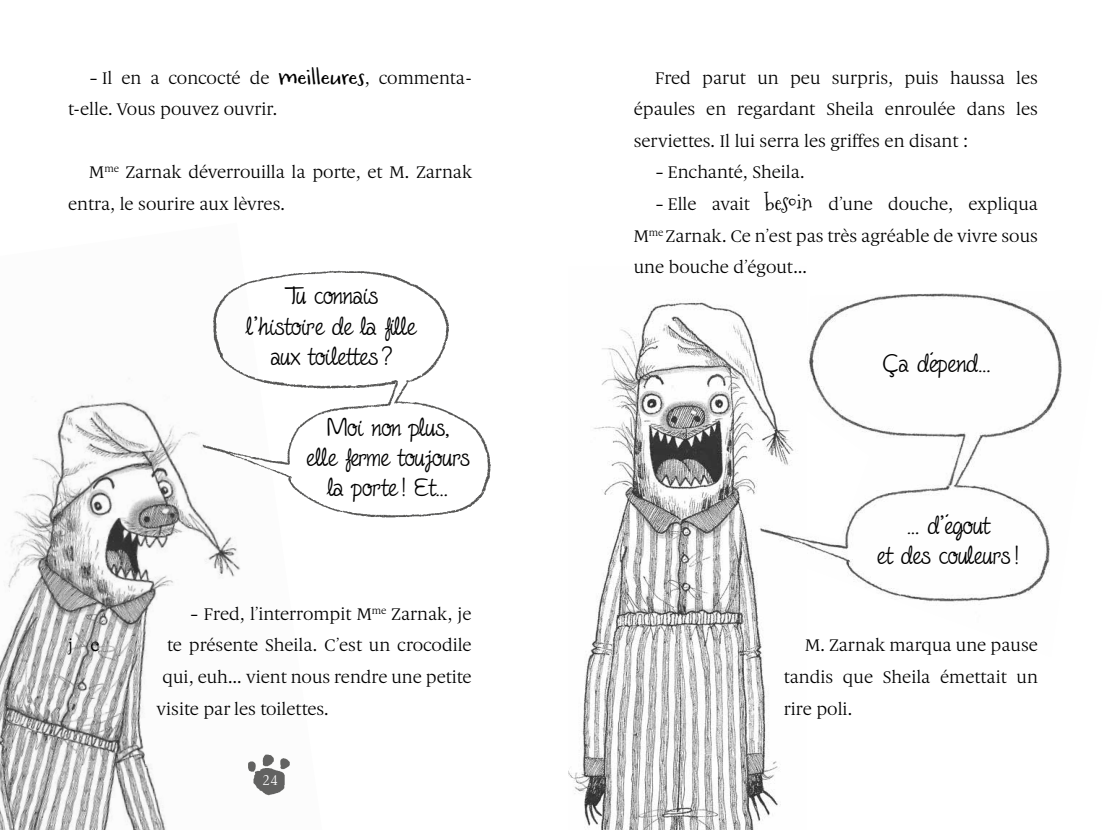
<style>
.page{position:relative;width:1106px;height:830px;background:#fff}
.page>*{position:absolute;margin:0;border:0;box-sizing:border-box;transform-origin:0 0}
.t1{font:28.5px/30px "Fineliner Script";color:#000;text-align:center}
.t2{font:18px/31.5px "Gauthier FY";color:#000;text-align:justify}
.t3{font:13.5px "Gauthier FY";color:#fff}
.s1{font-family:"Carrotflower";font-size:24px}
.s2{font-family:"Mountainsof Christmas";font-size:21.75px}
</style>
<div class="page">
<img style="left:569px;top:300px;width:212px;height:529px">
<img style="left:0;top:378px;width:241px;height:451px">
<img style="left:757px;top:293px;width:305px;height:363px">
<img style="left:198px;top:270px;width:293px;height:284px">
<img style="left:239px;top:746px;width:51px;height:54px">
<p class="t2" style="left:68px;top:62px;width:405px;text-indent:21px">– Il en a concocté de <span class="s1">meilleures</span>, commenta&shy;t-elle. Vous pouvez ouvrir.</p>
<p class="t2" style="left:68px;top:157px;width:405px;text-indent:21px">M<sup>me</sup> Zarnak déverrouilla la porte, et M. Zarnak entra, le sourire aux lèvres.</p>
<h1 class="t1" style="left:247px;top:282px;width:170px">Tu connais l’histoire de la fille aux toilettes?</h1>
<h1 class="t1" style="left:306px;top:414px;width:165px">Moi non plus,<br>elle ferme toujours la porte! Et…</h1>
<p class="t2" style="left:190px;top:598px;width:283px">– Fred, l’interrompit M<sup>me</sup> Zarnak, je</p>
<p class="t2" style="left:68px;top:629px;width:33px">j e</p>
<p class="t2" style="left:167px;top:629px;width:306px">te présente Sheila. C’est un crocodile</p>
<p class="t2" style="left:163px;top:661px;width:311px">qui, euh… vient nous rendre une petite</p>
<p class="t2" style="left:157px;top:692px;width:174px">visite par les toilettes.</p>
<p class="t3" style="left:262px;top:772px;width:18px">24</p>
<p class="t2" style="left:634px;top:62px;width:405px;text-indent:21px">Fred parut un peu surpris, puis haussa les épaules en regardant Sheila enroulée dans les serviettes. Il lui serra les griffes en disant :</p>
<p class="t2" style="left:655px;top:157px;width:151px">– Enchanté, Sheila.</p>
<p class="t2" style="left:634px;top:188px;width:405px;text-indent:21px">– Elle avait <span class="s2">besoin</span> d’une douche, expliqua M<sup>me</sup> Zarnak. Ce n’est pas très agréable de vivre sous une bouche d’égout…</p>
<h1 class="t1" style="left:883px;top:350px;width:109px">Ça dépend…</h1>
<h1 class="t1" style="left:877px;top:511px;width:144px">… d’égout<br>et des couleurs!</h1>
<p class="t2" style="left:783px;top:629px;width:256px;text-indent:21px">M. Zarnak marqua une pause tandis que Sheila émettait un rire poli.</p>
</div>
